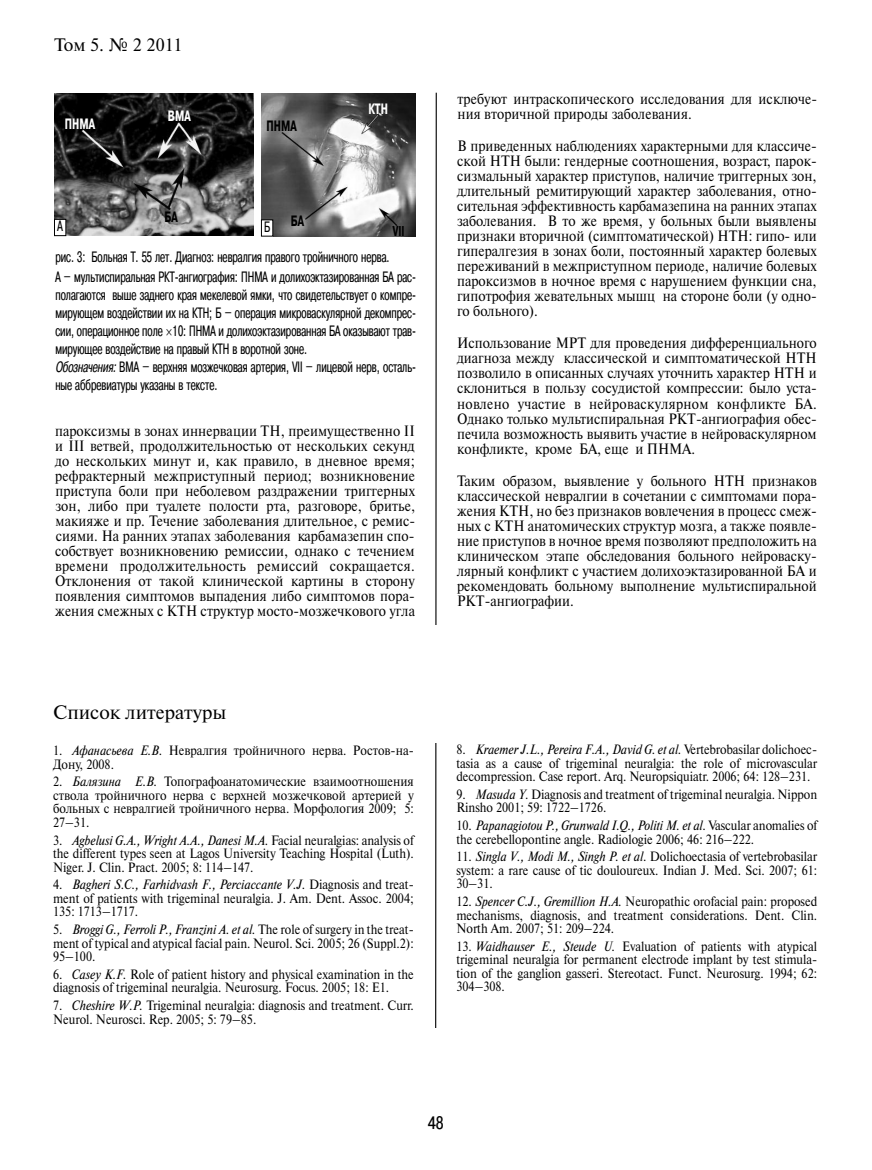
<style>
.page{position:relative;width:872px;height:1170px;background:#fff}
.page>*{position:absolute;margin:0;border:0;box-sizing:border-box;transform-origin:0 0}
.t1{font:19.5px "Newton C";color:#000}
.t2{font:18px "Newton C";color:#000}
.t3{font:18px "Pragmatica Cond C";color:#000}
.t4{font:15px/15px "Newton C";color:#000;text-align:justify;scale:.9 1}
.t5{font:15px/18px "Pragmatica Cond C";color:#000;scale:.8 1}
.t6{font:700 15px "Pragmatica Cond C";color:#fff;scale:.8 1}
.t7{font:700 15px "Pragmatica Cond C";color:#000;scale:.8 1}
.t8{font:700 14.25px "Pragmatica Cond C";color:#000;scale:.8 1}
.t9{font:13.5px/13.5px "Newton C";color:#000;text-align:justify;scale:.9 1}
.s1{font-style:italic}
</style>
<div class="page">
<svg style="left:435px;top:92px;width:2px;height:935px"></svg>
<img style="left:55px;top:94px;width:199px;height:142px">
<img style="left:262px;top:94px;width:153px;height:142px">
<div style="left:54px;top:219px;width:12px;height:17px;background:#fff"></div>
<div style="left:54px;top:219px;width:12px;height:17px;border:1px solid #000"></div>
<div style="left:261px;top:220px;width:12px;height:16px;background:#fff"></div>
<div style="left:261px;top:220px;width:12px;height:16px;border:1px solid #000"></div>
<div style="left:432px;top:625px;width:391px;height:117px;background:#fff"></div>
<p class="t2" style="left:54px;top:34px;width:130px">Том 5. № 2 2011</p>
<p class="t6" style="left:168px;top:107px;width:30px">ВМА</p>
<p class="t6" style="left:65px;top:115px;width:39px">ПНМА</p>
<p class="t7" style="left:266px;top:117px;width:39px">ПНМА</p>
<p class="t7" style="left:164px;top:208px;width:18px">БА</p>
<p class="t7" style="left:291px;top:212px;width:18px">БА</p>
<p class="t5" style="left:58px;top:217px;width:8px">А</p>
<p class="t5" style="left:264px;top:218px;width:9px">Б</p>
<p class="t6" style="left:368px;top:100px;width:26px">КТН</p>
<p class="t8" style="left:393px;top:222px;width:16px">VII</p>
<p class="t5" style="left:55px;top:246px;width:452px;line-height:20.1px">рис. 3: Больная Т. 55 лет. Диагноз: невралгия правого тройничного нерва.<br>А – мультиспиральная РКТ-ангиография: ПНМА и долихоэктазированная БА рас-</p>
<p class="t5" style="left:55px;top:285px;width:452px">полагаются выше заднего края мекелевой ямки, что свидетельствует о компре&shy;мирующем воздействии их на КТН; Б – операция микроваскулярной декомпрес&shy;сии, операционное поле 10: ПНМА и долихоэктазированная БА оказывают трав&shy;мирующее воздействие на правый КТН в воротной зоне.<br><span class="s1">Обозначения:</span> ВМА – верхняя мозжечковая артерия, VII – лицевой нерв, осталь&shy;ные аббревиатуры указаны в тексте.</p>
<p class="t4" style="left:55px;top:423px;width:402px">пароксизмы в зонах иннервации ТН, преимущественно II и III ветвей, продолжительностью от нескольких секунд до нескольких минут и, как правило, в дневное время; рефрактерный межприступный период; возникновение приступа боли при неболевом раздражении триггерных зон, либо при туалете полости рта, разговоре, бритье, макияже и пр. Течение заболевания длительное, с ремис&shy;сиями. На ранних этапах заболевания карбамазепин спо&shy;собствует возникновению ремиссии, однако с течением времени продолжительность ремиссий сокращается.<br>Отклонения от такой клинической картины в сторону появления симптомов выпадения либо симптомов пора&shy;жения смежных с КТН структур мосто-мозжечкового угла</p>
<h1 class="t1" style="left:53px;top:701px;width:175px">Спи сок лите ра ту ры</h1>
<p class="t9" style="left:53px;top:743px;width:402px">1. <span class="s1">Афанасьева Е.В.</span> Невралгия тройничного нерва. Ростов-на-<br>Дону, 2008.</p>
<p class="t9" style="left:53px;top:774px;width:402px">2. <span class="s1">Балязина Е.В.</span> Топографоанатомические взаимоотношения ствола тройничного нерва с верхней мозжечковой артерией у больных с невралгией тройничного нерва. Морфология 2009; 5:<br>27–31.</p>
<p class="t9" style="left:53px;top:833px;width:402px">3. <span class="s1">Agbelusi G.A., Wright A.A., Danesi M.A.</span> Facial neuralgias: analysis of the different types seen at Lagos University Teaching Hospital (Luth).<br>Niger. J. Clin. Pract. 2005; 8: 114–147.</p>
<p class="t9" style="left:53px;top:877px;width:402px">4. <span class="s1">Bagheri S.C., Farhidvash F., Perciaccante V.J.</span> Diagnosis and treat&shy;ment of patients with trigeminal neuralgia. J. Am. Dent. Assoc. 2004; 135: 1713–1717.</p>
<p class="t9" style="left:53px;top:922px;width:402px">5. <span class="s1">Broggi G., Ferroli P., Franzini A. et al.</span> The role of surgery in the treat&shy;ment of typical and atypical facial pain. Neurol. Sci. 2005; 26 (Suppl.2):<br>95–100.</p>
<p class="t9" style="left:53px;top:967px;width:402px">6. <span class="s1">Casey K.F.</span> Role of patient history and physical examination in the diagnosis of trigeminal neuralgia. Neurosurg. Focus. 2005; 18: E1.</p>
<p class="t9" style="left:53px;top:998px;width:402px">7. <span class="s1">Cheshire W.P.</span> Trigeminal neuralgia: diagnosis and treatment. Curr.<br>Neurol. Neurosci. Rep. 2005; 5: 79–85.</p>
<p class="t4" style="left:457px;top:92px;width:401px">требуют интраскопического исследования для исключе&shy;ния вторичной природы заболевания.</p>
<p class="t4" style="left:457px;top:139px;width:401px">В приведенных наблюдениях характерными для классиче&shy;ской НТН были: гендерные соотношения, возраст, парок&shy;сизмальный характер приступов, наличие триггерных зон, длительный ремитирующий характер заболевания, отно&shy;сительная эффективность карбамазепина на ранних этапах заболевания. В то же время, у больных были выявлены признаки вторичной (симптоматической) НТН: гипо- или гипералгезия в зонах боли, постоянный характер болевых переживаний в межприступном периоде, наличие болевых пароксизмов в ночное время с нарушением функции сна, гипотрофия жевательных мышц на стороне боли (у одно&shy;го больного).</p>
<p class="t4" style="left:457px;top:336px;width:401px">Использование МРТ для проведения дифференциального диагноза между классической и симптоматической НТН позволило в описанных случаях уточнить характер НТН и склониться в пользу сосудистой компрессии: было уста&shy;новлено участие в нейроваскулярном конфликте БА.<br>Однако только мультиспиральная РКТ-ангиография обес&shy;печила возможность выявить участие в нейроваскулярном конфликте, кроме БА, еще и ПНМА.</p>
<p class="t4" style="left:457px;top:473px;width:401px">Таким образом, выявление у больного НТН признаков классической невралгии в сочетании с симптомами пора&shy;жения КТН, но без признаков вовлечения в процесс смеж&shy;ных с КТН анатомических структур мозга, а также появле&shy;ние приступов в ночное время позволяют предположить на клиническом этапе обследования больного нейроваску&shy;лярный конфликт с участием долихоэктазированной БА и рекомендовать больному выполнение мультиспиральной РКТ-ангиографии.</p>
<p class="t9" style="left:456px;top:742px;width:402px">8. <span class="s1">Kraemer J.L., Pereira F.A., David G. et al.</span> Vertebrobasilar dolichoec&shy;tasia as a cause of trigeminal neuralgia: the role of microvascular decompression. Case report. Arq. Neuropsiquiatr. 2006; 64: 128–231.</p>
<p class="t9" style="left:456px;top:787px;width:402px">9. <span class="s1">Masuda Y.</span> Diagnosis and treatment of trigeminal neuralgia. Nippon<br>Rinsho 2001; 59: 1722–1726.</p>
<p class="t9" style="left:456px;top:818px;width:402px">10. <span class="s1">Papanagiotou P., Grunwald I.Q., Politi M. et al.</span> Vascular anomalies of the cerebellopontine angle. Radiologie 2006; 46: 216–222.</p>
<p class="t9" style="left:456px;top:849px;width:402px">11. <span class="s1">Singla V., Modi M., Singh P. et al.</span> Dolichoectasia of vertebrobasilar system: a rare cause of tic douloureux. Indian J. Med. Sci. 2007; 61:<br>30–31.</p>
<p class="t9" style="left:456px;top:894px;width:402px">12. <span class="s1">Spencer C.J., Gremillion H.A.</span> Neuropathic orofacial pain: proposed mechanisms, diagnosis, and treatment considerations. Dent. Clin.<br>North Am. 2007; 51: 209–224.</p>
<p class="t9" style="left:456px;top:939px;width:402px">13. <span class="s1">Waidhauser E., Steude U.</span> Evaluation of patients with atypical trigeminal neuralgia for permanent electrode implant by test stimula&shy;tion of the ganglion gasseri. Stereotact. Funct. Neurosurg. 1994; 62:<br>304–308.</p>
<p class="t3" style="left:428px;top:1111px;width:17px">48</p>
</div>
